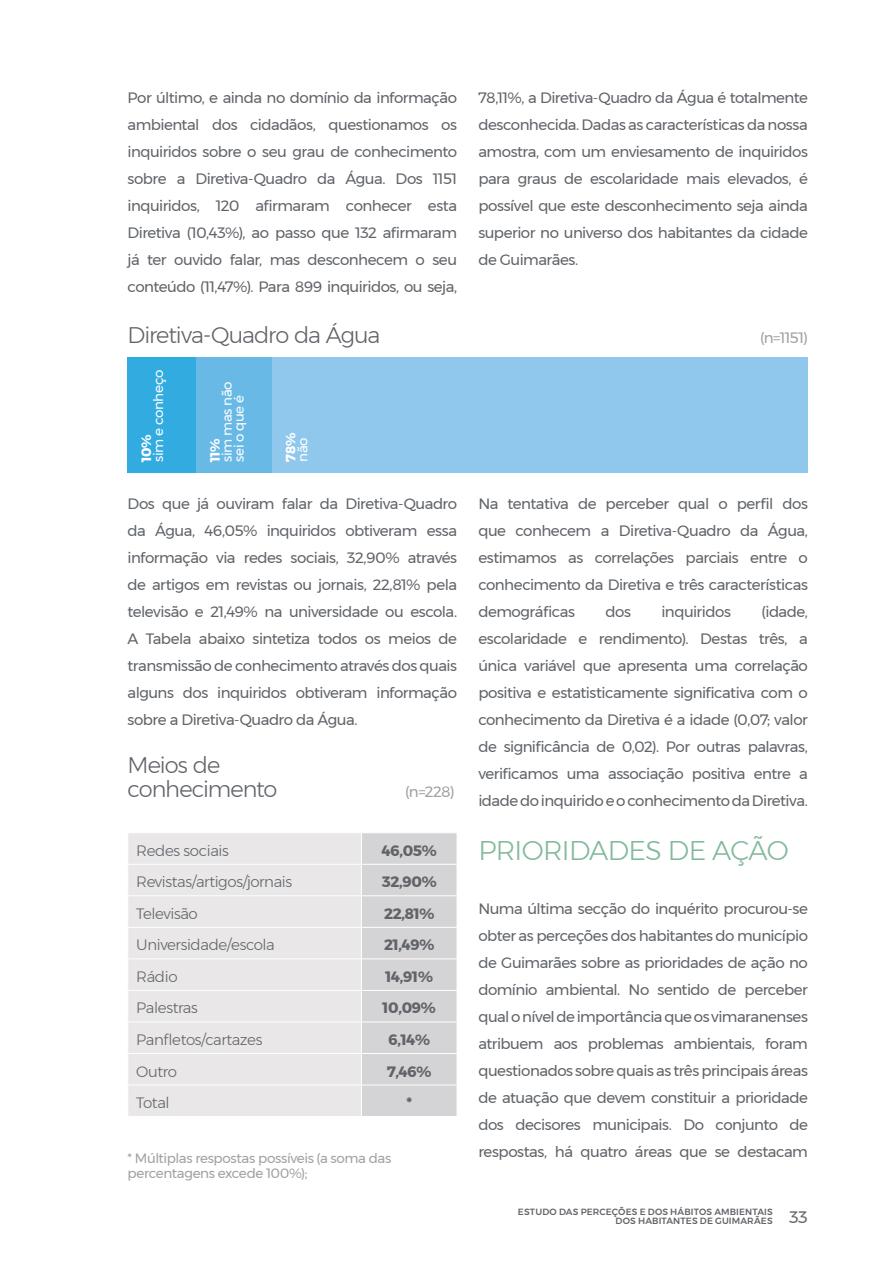
<style>
.page{position:relative;width:893px;height:1263px;background:#fff}
.page>*{position:absolute;margin:0;border:0;box-sizing:border-box;transform-origin:0 0}
.t1{font:300 27px "Montserrat";letter-spacing:-.025em;color:#82b99c}
.t2{font:300 22.5px/24px "Montserrat";letter-spacing:-.045em;color:#606469}
.t3{font:16.5px "Montserrat";color:#606469}
.t4{font:15px/27px "Montserrat";letter-spacing:-.035em;color:#606469;text-align:justify}
.t5{font:300 15px "Montserrat";letter-spacing:-.025em;color:#606469}
.t6{font:700 15px "Montserrat";letter-spacing:-.025em;color:#606469}
.t7{font:15px "Montserrat";letter-spacing:-.04em;color:#a1a1a4}
.t8{font:13.5px/15px "Montserrat";letter-spacing:-.03em;color:#a1a1a4}
.t9{font:13.5px/12px "Montserrat";letter-spacing:-.03em;color:#fff}
.t10{font:700 13.5px "Montserrat";color:#fff}
.t11{font:500 9px/9px "Montserrat";letter-spacing:.015em;color:#606469;text-align:right}
</style>
<div class="page">
<div style="left:129px;top:833px;width:232px;height:283px;background:#e9e7e8"></div>
<div style="left:362px;top:833px;width:95px;height:283px;background:#d4d3d5"></div>
<hr style="left:128px;top:864px;width:233px;height:1px;background:#fff">
<hr style="left:361px;top:864px;width:96px;height:1px;background:#fff">
<hr style="left:128px;top:895px;width:233px;height:1px;background:#fff">
<hr style="left:361px;top:895px;width:96px;height:1px;background:#fff">
<hr style="left:128px;top:927px;width:233px;height:1px;background:#fff">
<hr style="left:361px;top:927px;width:96px;height:1px;background:#fff">
<hr style="left:128px;top:959px;width:233px;height:1px;background:#fff">
<hr style="left:361px;top:959px;width:96px;height:1px;background:#fff">
<hr style="left:128px;top:990px;width:233px;height:1px;background:#fff">
<hr style="left:361px;top:990px;width:96px;height:1px;background:#fff">
<hr style="left:128px;top:1022px;width:233px;height:1px;background:#fff">
<hr style="left:361px;top:1022px;width:96px;height:1px;background:#fff">
<hr style="left:128px;top:1053px;width:233px;height:1px;background:#fff">
<hr style="left:361px;top:1053px;width:96px;height:1px;background:#fff">
<hr style="left:128px;top:1085px;width:233px;height:1px;background:#fff">
<hr style="left:361px;top:1085px;width:96px;height:1px;background:#fff">
<div style="left:272px;top:357px;width:536px;height:115px;background:#90c7ec"></div>
<div style="left:196px;top:357px;width:76px;height:115px;background:#69b9e7"></div>
<div style="left:128px;top:357px;width:68px;height:115px;background:#32abe1"></div>
<p class="t4" style="left:128px;top:84px;width:331px">Por último, e ainda no domínio da informação ambiental dos cidadãos, questionamos os inquiridos sobre o seu grau de conhecimento sobre a Diretiva-Quadro da Água. Dos 1151 inquiridos, 120 afirmaram conhecer esta Diretiva (10,43%), ao passo que 132 afirmaram já ter ouvido falar, mas desconhecem o seu conteúdo (11,47%). Para 899 inquiridos, ou seja,</p>
<p class="t4" style="left:478px;top:84px;width:331px">78,11%, a Diretiva-Quadro da Água é totalmente desconhecida. Dadas as características da nossa amostra, com um enviesamento de inquiridos para graus de escolaridade mais elevados, é possível que este desconhecimento seja ainda superior no universo dos habitantes da cidade de Guimarães.</p>
<h2 class="t2" style="left:128px;top:323px;width:254px">Diretiva-Quadro da Água</h2>
<p class="t7" style="left:760px;top:326px;width:49px">(n=1151)</p>
<p class="t9" style="left:152px;top:462px;width:93px;rotate:-90deg">sim e conheço</p>
<p class="t10" style="left:136px;top:462px;width:29px;rotate:-90deg">10%</p>
<p class="t9" style="left:221px;top:462px;width:82px;rotate:-90deg">sim mas não sei o que é</p>
<p class="t10" style="left:204px;top:462px;width:25px;rotate:-90deg">11%</p>
<p class="t10" style="left:280px;top:462px;width:30px;rotate:-90deg">78%</p>
<p class="t9" style="left:297px;top:462px;width:26px;rotate:-90deg">não</p>
<p class="t4" style="left:128px;top:489px;width:331px">Dos que já ouviram falar da Diretiva-Quadro da Água, 46,05% inquiridos obtiveram essa informação via redes sociais, 32,90% através de artigos em revistas ou jornais, 22,81% pela televisão e 21,49% na universidade ou escola.<br>A Tabela abaixo sintetiza todos os meios de transmissão de conhecimento através dos quais alguns dos inquiridos obtiveram informação sobre a Diretiva-Quadro da Água.</p>
<p class="t4" style="left:478px;top:489px;width:331px">Na tentativa de perceber qual o perfil dos que conhecem a Diretiva-Quadro da Água, estimamos as correlações parciais entre o conhecimento da Diretiva e três características demográficas</p>
<p class="t4" style="left:478px;top:597px;width:331px;text-indent:283px">(idade, escolaridade e rendimento). Destas três, a única variável que apresenta uma correlação positiva e estatisticamente significativa com o conhecimento da Diretiva é a idade (0,07; valor de significância de 0,02). Por outras palavras, verificamos uma associação positiva entre a idade do inquirido e o conhecimento da Diretiva.</p>
<h1 class="t1" style="left:478px;top:830px;width:312px">PRIORIDADES DE AÇÃO</h1>
<p class="t4" style="left:478px;top:894px;width:331px">Numa última secção do inquérito procurou-se obter as perceções dos habitantes do município de Guimarães sobre as prioridades de ação no domínio ambiental. No sentido de perceber qual o nível de importância que os vimaranenses atribuem aos problemas ambientais, foram questionados sobre quais as três principais áreas de atuação que devem constituir a prioridade dos decisores municipais. Do conjunto de respostas, há quatro áreas que se destacam</p>
<p class="t4" style="left:605px;top:597px;width:27px">dos</p>
<p class="t4" style="left:661px;top:597px;width:71px">inquiridos</p>
<h2 class="t2" style="left:128px;top:753px;width:151px">Meios de conhecimento</h2>
<p class="t7" style="left:405px;top:780px;width:51px">(n=228)</p>
<p class="t5" style="left:136px;top:839px;width:94px">Redes sociais</p>
<p class="t6" style="left:382px;top:838px;width:57px">46,05%</p>
<p class="t5" style="left:136px;top:871px;width:157px">Revistas/artigos/jornais</p>
<p class="t6" style="left:382px;top:870px;width:56px">32,90%</p>
<p class="t5" style="left:136px;top:902px;width:63px">Televisão</p>
<p class="t6" style="left:384px;top:901px;width:52px">22,81%</p>
<p class="t5" style="left:136px;top:934px;width:140px">Universidade/escola</p>
<p class="t6" style="left:384px;top:933px;width:52px">21,49%</p>
<p class="t5" style="left:136px;top:965px;width:43px">Rádio</p>
<p class="t6" style="left:386px;top:964px;width:49px">14,91%</p>
<p class="t5" style="left:136px;top:997px;width:63px">Palestras</p>
<p class="t6" style="left:383px;top:996px;width:55px">10,09%</p>
<p class="t5" style="left:136px;top:1028px;width:128px">Panfletos/cartazes</p>
<p class="t6" style="left:388px;top:1027px;width:43px">6,14%</p>
<p class="t5" style="left:136px;top:1060px;width:42px">Outro</p>
<p class="t6" style="left:387px;top:1059px;width:46px">7,46%</p>
<p class="t5" style="left:136px;top:1091px;width:35px">Total</p>
<p class="t6" style="left:406px;top:1091px;width:7px">*</p>
<p class="t8" style="left:128px;top:1150px;width:265px">* Múltiplas respostas possíveis (a soma das percentagens excede 100%);</p>
<p class="t11" style="left:518px;top:1207px;width:256px">ESTUDO DAS PERCEÇÕES E DOS HÁBITOS AMBIENTAIS<br>DOS HABITANTES DE GUIMARÃES</p>
<p class="t3" style="left:789px;top:1204px;width:20px">33</p>
</div>
